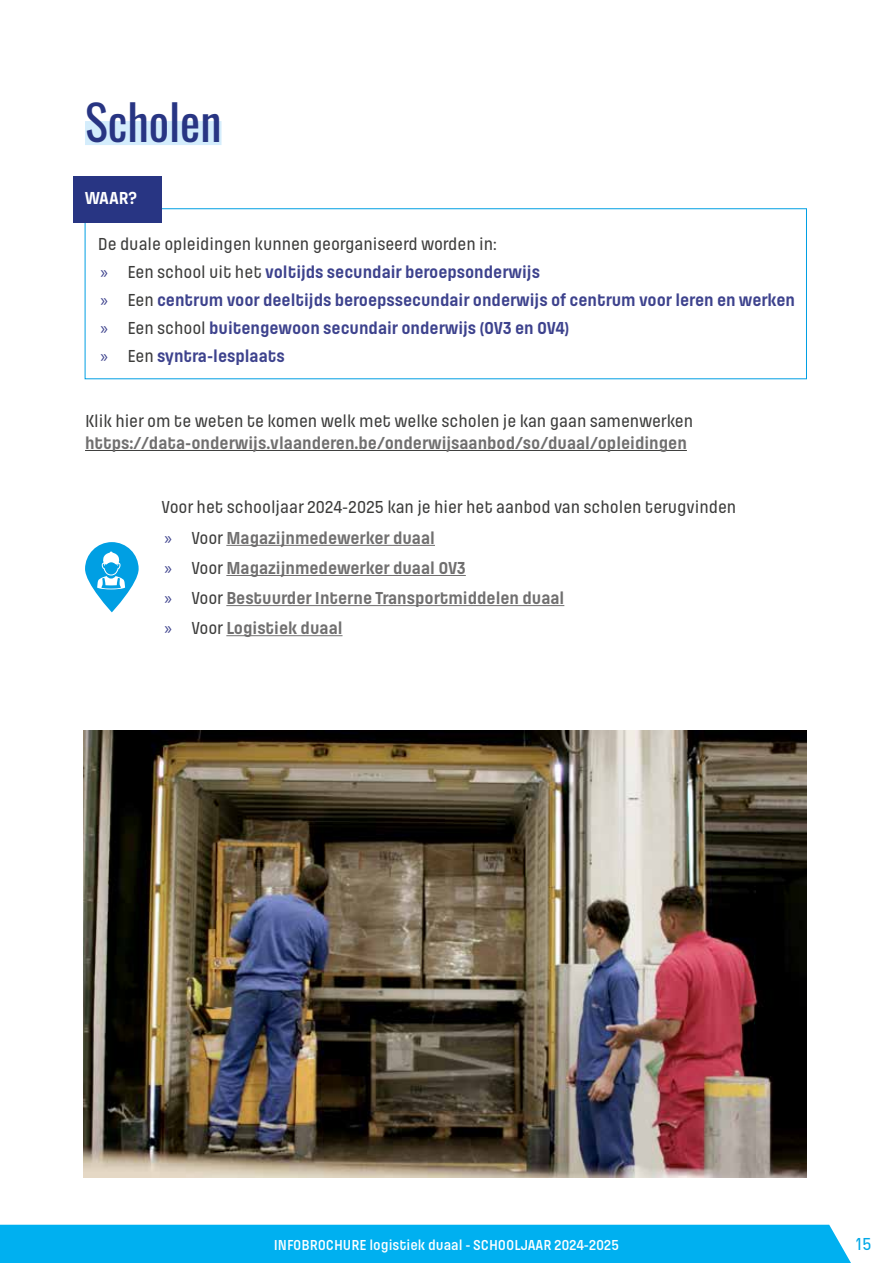
<style>
.page{position:relative;width:893px;height:1263px;background:#fff}
.page>*{position:absolute;margin:0;border:0;box-sizing:border-box;transform-origin:0 0}
.t1{font:48px "Oswald";color:#283583}
.t2{font:700 18px/30.2px "Pilcrow";color:#706f6f}
.t3{font:700 18px/27.9px "Pilcrow";color:#3d428d}
.t4{font:500 18px "Pilcrow";letter-spacing:-.01em;color:#3c3c3b}
.t5{font:700 18px "Pilcrow";color:#fff}
.t6{font:500 18px "Pilcrow";color:#00a8e7}
.t7{font:600 15px "Pilcrow";color:#fff}
.s1{font-weight:500;color:#3c3c3b}
.s2{font-family:"Myriad Pro";font-weight:400}
.s3{font-family:"Myriad Pro";font-weight:400;color:#3d428d}
</style>
<div class="page">
<div style="left:0;top:1225px;width:851px;height:38px;background:#00b0f0"></div>
<img style="left:84px;top:731px;width:723px;height:447px">
<div style="left:85px;top:121px;width:137px;height:24px;background:#d4edfc"></div>
<hr style="left:85px;top:450px;width:602px;height:1px;background:#3c3c3b">
<hr style="left:226px;top:545px;width:209px;height:1px;background:#706f6f">
<hr style="left:226px;top:575px;width:240px;height:1px;background:#706f6f">
<hr style="left:226px;top:605px;width:338px;height:1px;background:#706f6f">
<hr style="left:226px;top:635px;width:117px;height:1px;background:#706f6f">
<div style="left:74px;top:176px;width:88px;height:47px;background:#283583"></div>
<svg style="left:85px;top:542px;width:54px;height:70px;fill:#009fe3"></svg>
<svg style="left:97px;top:552px;width:28px;height:37px"></svg>
<h1 class="t1" style="left:85px;top:80px;width:138px">Scholen</h1>
<p class="t5" style="left:85px;top:189px;width:54px">WAAR?</p>
<p class="t3" style="left:98px;top:231px;width:699px"><span class="s1">De duale opleidingen kunnen georganiseerd worden in:<br></span><span class="s2">»</span> <span class="s1">Een school uit het</span> voltijds secundair beroepsonderwijs<br><span class="s2">»</span> <span class="s1">Een</span> centrum voor deeltijds beroepssecundair onderwijs of centrum voor leren en werken <span class="s2">»</span> <span class="s1">Een school</span> buitengewoon secundair onderwijs (OV3 en OV4)<br><span class="s2">»</span> <span class="s1">Een</span> syntra-lesplaats</p>
<p class="t4" style="left:85px;top:412px;width:610px">Klik hier om te weten te komen welk met welke scholen je kan gaan samenwerken</p>
<p class="t2" style="left:85px;top:428px;width:603px">https://data-onderwijs.vlaanderen.be/onderwijsaanbod/so/duaal/opleidingen</p>
<p class="t2" style="left:162px;top:493px;width:576px"><span class="s1">Voor het schooljaar 2024-2025 kan je hier het aanbod van scholen terugvinden </span><span class="s3">»</span> <span class="s1">Voor</span> Magazijnmedewerker duaal<br><span class="s3">»</span> <span class="s1">Voor</span> Magazijnmedewerker duaal OV3<br><span class="s3">»</span> <span class="s1">Voor</span> Bestuurder Interne Transportmiddelen duaal<br><span class="s3">»</span> <span class="s1">Voor</span> Logistiek duaal</p>
<p class="t7" style="left:274px;top:1237px;width:347px">INFOBROCHURE logistiek duaal - SCHOOLJAAR 2024-2025</p>
<p class="t6" style="left:856px;top:1234px;width:17px">15</p>
</div>
